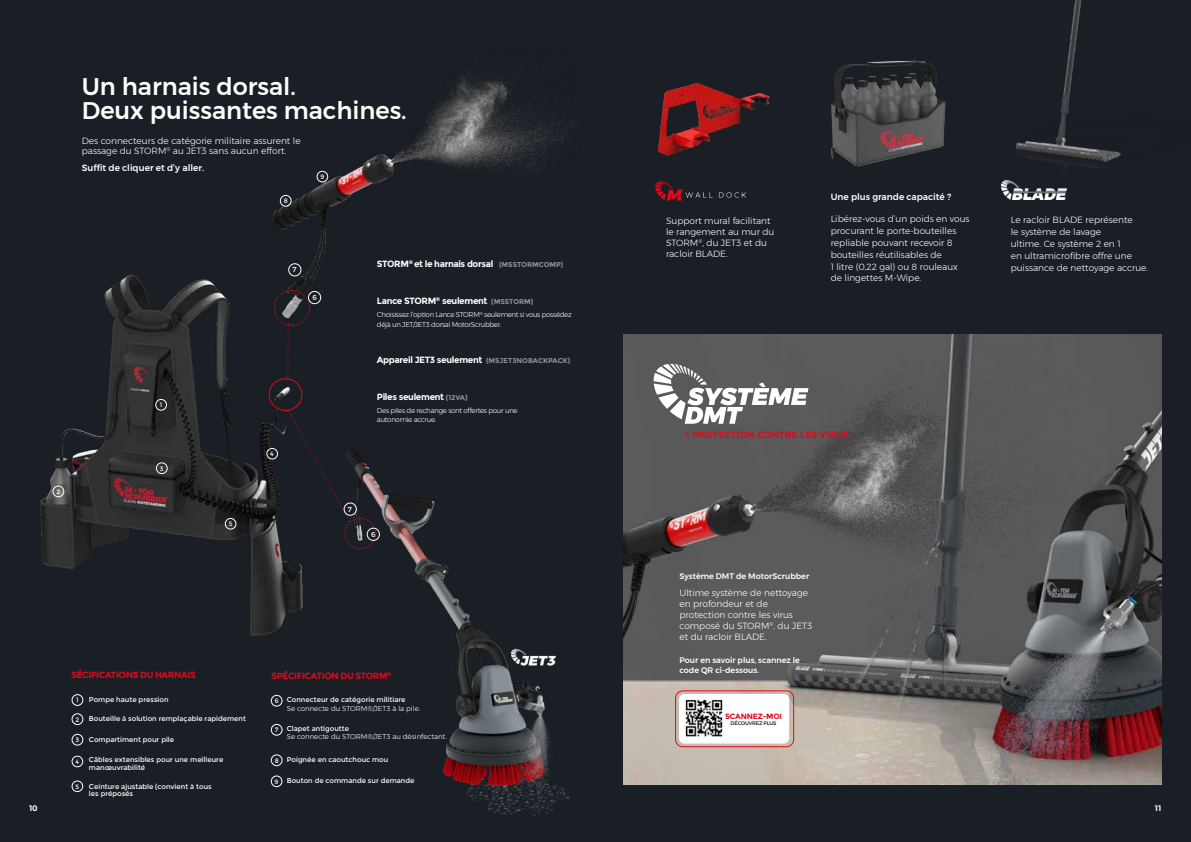
<style>
.page{position:relative;width:1191px;height:842px;background:#1a1f25}
.page>*{position:absolute;margin:0;border:0;box-sizing:border-box;transform-origin:0 0}
.t1{font:500 24px/23.7px "Montserrat";color:#fff}
.t2{font:700 9.2px "Montserrat";color:#df0a1c}
.t3{font:300 9px/11px "Montserrat";color:#fff}
.t4{font:700 9px "Montserrat";letter-spacing:-.04em;color:#fff}
.t5{font:500 9px "Montserrat";color:#fff}
.t6{font:700 9px "Montserrat";letter-spacing:-.04em;color:#de091b}
.t7{font:500 8px/10px "Montserrat";color:#fff}
.t8{font:700 8px "Montserrat";color:#fff}
.t9{font:700 7.6px "Montserrat";letter-spacing:-.02em;color:#df0a1c}
.t10{font:7.2px "Montserrat";color:#fff}
.t11{font:7px/8px "Montserrat";color:#fff}
.t12{font:300 7px/10px "Montserrat";letter-spacing:-.04em;color:#fff}
.t13{font:300 7px "Montserrat";color:#fff}
.t14{font:6.4px "Montserrat";color:#fff}
.t15{font:6.3px "Montserrat";color:#fff}
.t16{font:500 5.1px "Montserrat";letter-spacing:-.02em;color:#1a1f25}
.s1{font-size:7px;color:#8b959c}
</style>
<div class="page">
<img style="left:40px;top:274px;width:263px;height:362px">
<img style="left:376px;top:481px;width:194px;height:335px">
<img style="left:623px;top:335px;width:538px;height:449px">
<div style="left:675px;top:690px;width:119px;height:57px;border:1px solid #df0a1c;border-radius:7px"></div>
<div style="left:679px;top:694px;width:110px;height:50px;background:#fff;border-radius:5px"></div>
<img style="left:685px;top:699px;width:38px;height:38px">
<img style="left:655px;top:181px;width:91px;height:20px">
<img style="left:657px;top:83px;width:113px;height:73px">
<div style="left:72px;top:734px;width:11px;height:11px;border:1px solid #fff;border-radius:50%"></div>
<div style="left:72px;top:713px;width:11px;height:12px;border:1px solid #fff;border-radius:50%"></div>
<div style="left:72px;top:694px;width:11px;height:12px;border:1px solid #fff;border-radius:50%"></div>
<div style="left:72px;top:756px;width:11px;height:11px;border:1px solid #fff;border-radius:50%"></div>
<div style="left:72px;top:781px;width:11px;height:11px;border:1px solid #fff;border-radius:50%"></div>
<div style="left:271px;top:755px;width:11px;height:11px;border:1px solid #fff;border-radius:50%"></div>
<div style="left:271px;top:724px;width:11px;height:11px;border:1px solid #fff;border-radius:50%"></div>
<div style="left:271px;top:695px;width:11px;height:11px;border:1px solid #fff;border-radius:50%"></div>
<div style="left:271px;top:776px;width:11px;height:11px;border:1px solid #fff;border-radius:50%"></div>
<img style="left:207px;top:46px;width:371px;height:276px">
<div style="left:288px;top:263px;width:13px;height:13px;border:1px solid #fff;border-radius:50%"></div>
<div style="left:280px;top:195px;width:11px;height:11px;border:1px solid #fff;border-radius:50%"></div>
<div style="left:317px;top:171px;width:11px;height:11px;border:1px solid #fff;border-radius:50%"></div>
<div style="left:308px;top:291px;width:13px;height:13px;border:1px solid #fff;border-radius:50%"></div>
<svg style="left:273px;top:290px;width:37px;height:90px"></svg>
<svg style="left:289px;top:410px;width:87px;height:140px"></svg>
<img style="left:504px;top:647px;width:59px;height:21px">
<img style="left:1001px;top:0;width:120px;height:200px">
<div style="left:269px;top:378px;width:33px;height:33px;border:1px solid #de091b;border-radius:50%"></div>
<div style="left:155px;top:399px;width:12px;height:11px;border:1px solid #fff;border-radius:50%"></div>
<div style="left:53px;top:486px;width:11px;height:11px;border:1px solid #fff;border-radius:50%"></div>
<div style="left:156px;top:463px;width:11px;height:11px;border:1px solid #fff;border-radius:50%"></div>
<div style="left:267px;top:448px;width:11px;height:11px;border:1px solid #fff;border-radius:50%"></div>
<div style="left:225px;top:518px;width:11px;height:11px;border:1px solid #fff;border-radius:50%"></div>
<div style="left:367px;top:528px;width:13px;height:13px;border:1px solid #fff;border-radius:50%"></div>
<div style="left:344px;top:503px;width:13px;height:12px;border:1px solid #fff;border-radius:50%"></div>
<img style="left:831px;top:60px;width:115px;height:107px">
<svg style="left:653px;top:364px;width:155px;height:60px;background:#8b8b8b"></svg>
<h1 class="t1" style="left:82px;top:75px;width:326px">Un harnais dorsal.<br>Deux puissantes machines.</h1>
<p class="t3" style="left:82px;top:135px;width:220px;line-height:10.7px">Des connecteurs de catégorie militaire assurent le passage du STORM<sup>®</sup> au JET3 sans aucun effort.</p>
<p class="t5" style="left:82px;top:161px;width:124px">Suffit de cliquer et d’y aller.</p>
<p class="t15" style="left:320px;top:173px;width:5px">9</p>
<p class="t14" style="left:284px;top:197px;width:6px">8</p>
<p class="t14" style="left:56px;top:488px;width:5px">2</p>
<p class="t14" style="left:160px;top:401px;width:4px">1</p>
<p class="t14" style="left:160px;top:465px;width:5px">3</p>
<p class="t15" style="left:229px;top:520px;width:5px">5</p>
<p class="t10" style="left:292px;top:266px;width:6px">7</p>
<p class="t10" style="left:312px;top:293px;width:6px">6</p>
<p class="t15" style="left:270px;top:450px;width:5px">4</p>
<p class="t4" style="left:377px;top:258px;width:188px">STORM<sup>®</sup> et le harnais dorsal <span class="s1">(MSSTORMCOMP)</span></p>
<p class="t4" style="left:377px;top:295px;width:158px">Lance STORM<sup>®</sup> seulement <span class="s1">(MSSTORM)</span></p>
<p class="t12" style="left:377px;top:309px;width:196px">Choisissez l’option Lance STORM<sup>®</sup> seulement si vous possédez déjà un JET/JET3 dorsal MotorScrubber.</p>
<p class="t4" style="left:377px;top:354px;width:195px">Appareil JET3 seulement <span class="s1">(MSJET3NOBACKPACK)</span></p>
<p class="t4" style="left:377px;top:391px;width:92px">Piles seulement <span class="s1">(12VA)</span></p>
<p class="t12" style="left:377px;top:406px;width:142px;line-height:9.3px">Des piles de rechange sont offertes pour une autonomie accrue.</p>
<p class="t10" style="left:348px;top:505px;width:6px">7</p>
<p class="t10" style="left:371px;top:530px;width:6px">6</p>
<p class="t6" style="left:71px;top:669px;width:126px">SÉCIFICATIONS DU HARNAIS</p>
<p class="t6" style="left:271px;top:670px;width:122px">SPÉCIFICATION DU STORM<sup>®</sup></p>
<p class="t14" style="left:76px;top:696px;width:4px">1</p>
<p class="t14" style="left:75px;top:715px;width:5px">2</p>
<p class="t14" style="left:75px;top:736px;width:5px">3</p>
<p class="t15" style="left:75px;top:758px;width:5px">4</p>
<p class="t15" style="left:75px;top:783px;width:5px">5</p>
<p class="t11" style="left:89px;top:695px;width:81px">Pompe haute pression</p>
<p class="t11" style="left:89px;top:714px;width:158px">Bouteille à solution remplaçable rapidement</p>
<p class="t11" style="left:89px;top:736px;width:87px">Compartiment pour pile</p>
<p class="t11" style="left:89px;top:755px;width:136px">Câbles extensibles pour une meilleure manœuvrabilité</p>
<p class="t11" style="left:89px;top:783px;width:124px;line-height:7.3px">Ceinture ajustable (convient à tous les préposés</p>
<p class="t14" style="left:275px;top:697px;width:5px">6</p>
<p class="t14" style="left:275px;top:726px;width:5px">7</p>
<p class="t14" style="left:275px;top:757px;width:6px">8</p>
<p class="t15" style="left:275px;top:778px;width:5px">9</p>
<p class="t11" style="left:287px;top:695px;width:120px">Connecteur de catégorie militiare</p>
<p class="t13" style="left:287px;top:703px;width:135px">Se connecte du STORM®/JET3 à la pile.</p>
<p class="t11" style="left:287px;top:725px;width:64px">Clapet antigoutte</p>
<p class="t13" style="left:287px;top:732px;width:162px">Se connecte du STORM®/JET3 au désinfectant.</p>
<p class="t11" style="left:287px;top:756px;width:103px">Poignée en caoutchouc mou</p>
<p class="t11" style="left:287px;top:777px;width:129px">Bouton de commande sur demande</p>
<p class="t3" style="left:666px;top:215px;width:110px">Support mural facilitant le rangement au mur du<br>STORM<sup>®</sup>, du JET3 et du racloir BLADE.</p>
<p class="t5" style="left:830px;top:190px;width:122px">Une plus grande capacité ?</p>
<p class="t3" style="left:830px;top:213px;width:140px;line-height:11.9px">Libérez-vous d’un poids en vous procurant le porte-bouteilles repliable pouvant recevoir 8 bouteilles réutilisables de<br>1 litre (0,22 gal) ou 8 rouleaux de lingettes M-Wipe.</p>
<p class="t3" style="left:1010px;top:214px;width:139px;line-height:12px">Le racloir BLADE représente<br>le système de lavage<br>ultime. Ce système 2 en 1<br>en ultramicrofibre offre une puissance de nettoyage accrue.</p>
<p class="t2" style="left:684px;top:429px;width:166px">+ PROTECTION CONTRE LES VIRUS</p>
<p class="t7" style="left:679px;top:571px;width:131px">Système DMT de MotorScrubber</p>
<p class="t3" style="left:679px;top:587px;width:134px">Ultime système de nettoyage en profondeur et de protection contre les virus composé du STORM<sup>®</sup>, du JET3 et du racloir BLADE.</p>
<p class="t7" style="left:679px;top:655px;width:122px">Pour en savoir plus, scannez le code QR ci-dessous.</p>
<p class="t9" style="left:725px;top:712px;width:58px">SCANNEZ-MOI</p>
<p class="t16" style="left:730px;top:719px;width:47px">DÉCOUVREZ PLUS</p>
<p class="t8" style="left:29px;top:803px;width:10px">10</p>
<p class="t8" style="left:1154px;top:803px;width:8px">11</p>
</div>
